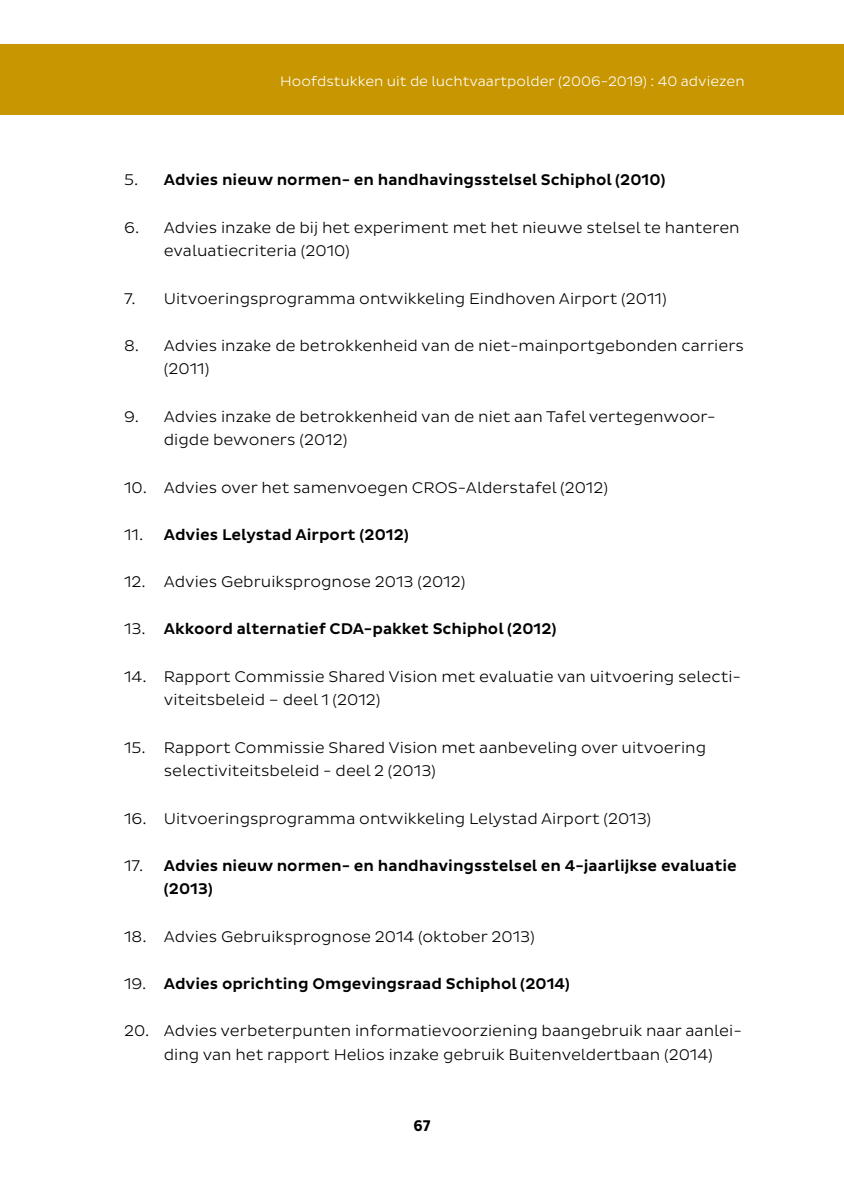
<style>
.page{position:relative;width:844px;height:1191px;background:#fff}
.page>*{position:absolute;margin:0;border:0;box-sizing:border-box;transform-origin:0 0}
.t1{font:300 15.75px/23.6px "Pluto Sans";color:#000}
.t2{font:500 15.75px/23.6px "Pluto Sans";color:#000}
.t3{font:700 15.75px "Pluto Sans Cond";color:#000}
.t4{font:300 14px "Pluto Sans";color:#fff}
.s1{font-weight:300}
</style>
<div class="page">
<div style="left:0;top:44px;width:843px;height:70px;background:#c89600"></div>
<p class="t4" style="left:280px;top:73px;width:466px">Hoofdstukken uit de luchtvaartpolder (2006-2019) : 40 adviezen</p>
<p class="t2" style="left:124px;top:169px;width:542px"><span class="s1">5.</span> Advies nieuw normen- en handhavingsstelsel Schiphol (2010)</p>
<p class="t1" style="left:164px;top:216px;width:577px;text-indent:-40px">6. Advies inzake de bij het experiment met het nieuwe stelsel te hanteren evaluatiecriteria (2010)</p>
<p class="t1" style="left:124px;top:286px;width:544px">7. Uitvoeringsprogramma ontwikkeling Eindhoven Airport (2011)</p>
<p class="t1" style="left:164px;top:334px;width:581px;text-indent:-40px">8. Advies inzake de betrokkenheid van de niet-mainportgebonden carriers (2011)</p>
<p class="t1" style="left:164px;top:405px;width:553px;text-indent:-40px">9. Advies inzake de betrokkenheid van de niet aan Tafel vertegenwoor&shy;digde bewoners (2012)</p>
<p class="t1" style="left:124px;top:475px;width:485px">10. Advies over het samenvoegen CROS-Alderstafel (2012)</p>
<p class="t2" style="left:124px;top:523px;width:286px"><span class="s1">11.</span> Advies Lelystad Airport (2012)</p>
<p class="t1" style="left:124px;top:570px;width:342px">12. Advies Gebruiksprognose 2013 (2012)</p>
<p class="t2" style="left:124px;top:617px;width:434px"><span class="s1">13.</span> Akkoord alternatief CDA-pakket Schiphol (2012)</p>
<p class="t1" style="left:164px;top:664px;width:578px;text-indent:-40px">14. Rapport Commissie Shared Vision met evaluatie van uitvoering selecti&shy;viteitsbeleid – deel 1 (2012)</p>
<p class="t1" style="left:164px;top:735px;width:543px;text-indent:-40px">15. Rapport Commissie Shared Vision met aanbeveling over uitvoering selectiviteitsbeleid - deel 2 (2013)</p>
<p class="t1" style="left:124px;top:806px;width:528px">16. Uitvoeringsprogramma ontwikkeling Lelystad Airport (2013)</p>
<p class="t2" style="left:164px;top:854px;width:574px;text-indent:-40px"><span class="s1">17.</span> Advies nieuw normen- en handhavingsstelsel en 4-jaarlijkse evaluatie (2013)</p>
<p class="t1" style="left:124px;top:924px;width:412px">18. Advies Gebruiksprognose 2014 (oktober 2013)</p>
<p class="t2" style="left:124px;top:972px;width:447px"><span class="s1">19.</span> Advies oprichting Omgevingsraad Schiphol (2014)</p>
<p class="t1" style="left:164px;top:1019px;width:579px;text-indent:-40px">20. Advies verbeterpunten informatievoorziening baangebruik naar aanlei&shy;ding van het rapport Helios inzake gebruik Buitenveldertbaan (2014)</p>
<p class="t3" style="left:413px;top:1116px;width:18px">67</p>
</div>
